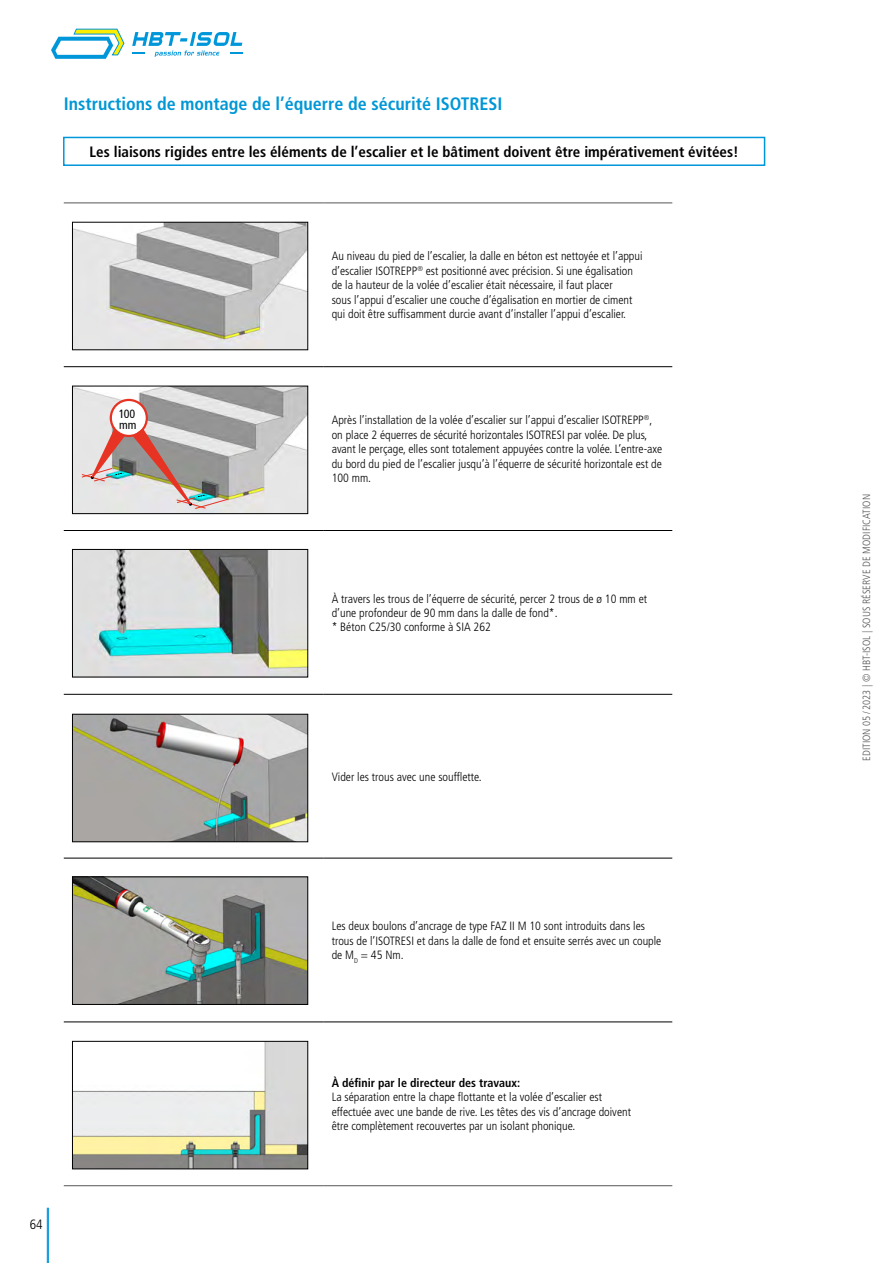
<style>
.page{position:relative;width:893px;height:1263px;background:#fff}
.page>*{position:absolute;margin:0;border:0;box-sizing:border-box;transform-origin:0 0}
.Untertitel_blau{font:700 condensed 18px "Frutiger LT Std";color:#0097d6}
.Körperschallbrücken{font:700 condensed 15px "Frutiger LT Std";color:#000}
.t1{font:300 condensed 13.5px "Frutiger LT Std";color:#000}
.Bildlegende_links{font:300 condensed 12px/14.4px "Frutiger LT Std";color:#000}
.Bildlegende_links-2{font:700 condensed 12px "Frutiger LT Std";color:#000}
.Fliesstext__Tabelle{font:condensed 12px "Frutiger LT Std";color:#000}
.t2{font:300 condensed 10.5px "Frutiger LT Std";letter-spacing:.005em;color:#575756}
</style>
<div class="page">
<svg style="left:132px;top:32px;width:110px;height:25px"></svg>
<svg style="left:51px;top:29px;width:73px;height:30px"></svg>
<hr style="left:47px;top:1208px;width:2px;height:55px;background:#0097da">
<img style="left:74px;top:224px;width:232px;height:124px">
<div style="left:72px;top:222px;width:236px;height:128px;border:1px solid #000"></div>
<img style="left:74px;top:551px;width:232px;height:124px">
<div style="left:72px;top:549px;width:236px;height:128px;border:1px solid #000"></div>
<img style="left:74px;top:716px;width:232px;height:124px">
<div style="left:72px;top:714px;width:236px;height:128px;border:1px solid #000"></div>
<img style="left:74px;top:879px;width:232px;height:124px">
<div style="left:72px;top:877px;width:236px;height:128px;border:1px solid #000"></div>
<img style="left:74px;top:1043px;width:232px;height:124px">
<div style="left:72px;top:1041px;width:236px;height:128px;border:1px solid #000"></div>
<img style="left:74px;top:388px;width:232px;height:124px">
<div style="left:72px;top:386px;width:236px;height:128px;border:1px solid #000"></div>
<div style="left:197px;top:496px;width:45px;height:24px;background:#000;opacity:.25"></div>
<div style="left:96px;top:472px;width:31px;height:21px;background:#eae5e7"></div>
<div style="left:179px;top:496px;width:41px;height:24px;background:#000;opacity:.25"></div>
<div style="left:84px;top:471px;width:35px;height:21px;background:#e6e6e7"></div>
<div style="left:179px;top:494px;width:31px;height:20px;background:#e4e6e5"></div>
<div style="left:118px;top:470px;width:18px;height:16px;background:#000;opacity:.25"></div>
<div style="left:84px;top:465px;width:43px;height:23px;background:#000;opacity:.25"></div>
<div style="left:111px;top:400px;width:36px;height:36px;background:#fff;border-radius:50%"></div>
<div style="left:110px;top:399px;width:38px;height:38px;border:2px solid #e63323;border-radius:50%"></div>
<div style="left:91px;top:472px;width:19px;height:18px;background:#e4e3e3"></div>
<div style="left:189px;top:498px;width:19px;height:19px;background:#000;opacity:.25"></div>
<img style="left:133px;top:428px;width:95px;height:81px">
<svg style="left:82px;top:429px;width:43px;height:52px;background:#ccb0ac"></svg>
<hr style="left:64px;top:203px;width:259px;height:1px;background:#575756">
<hr style="left:323px;top:203px;width:349px;height:1px;background:#575756">
<hr style="left:64px;top:1185px;width:259px;height:1px;background:#575756">
<hr style="left:323px;top:1185px;width:349px;height:1px;background:#575756">
<hr style="left:64px;top:366px;width:259px;height:1px;background:#000">
<hr style="left:323px;top:366px;width:349px;height:1px;background:#000">
<hr style="left:64px;top:530px;width:259px;height:1px;background:#000">
<hr style="left:323px;top:530px;width:349px;height:1px;background:#000">
<hr style="left:64px;top:694px;width:259px;height:1px;background:#000">
<hr style="left:323px;top:694px;width:349px;height:1px;background:#000">
<hr style="left:64px;top:858px;width:259px;height:1px;background:#000">
<hr style="left:64px;top:1022px;width:259px;height:1px;background:#000">
<hr style="left:323px;top:1022px;width:349px;height:1px;background:#000">
<hr style="left:323px;top:858px;width:349px;height:1px;background:#000">
<div style="left:63px;top:137px;width:702px;height:29px;border:2px solid #0097da"></div>
<p class="Untertitel_blau" style="left:64px;top:93px;width:440px">Instructions de montage de l’équerre de sécurité ISOTRESI</p>
<p class="Körperschallbrücken" style="left:90px;top:143px;width:651px">Les liaisons rigides entre les éléments de l’escalier et le bâtiment doivent être impérativement évitées!</p>
<p class="Fliesstext__Tabelle" style="left:119px;top:407px;width:18px">100</p>
<p class="Fliesstext__Tabelle" style="left:119px;top:418px;width:19px">mm</p>
<p class="Bildlegende_links" style="left:332px;top:249px;width:312px">Au niveau du pied de l’escalier, la dalle en béton est nettoyée et l’appui</p>
<p class="Bildlegende_links" style="left:332px;top:264px;width:303px">d’escalier ISOTREPP<sup>®</sup> est positionné avec précision. Si une égalisation</p>
<p class="Bildlegende_links" style="left:332px;top:278px;width:283px">de la hauteur de la volée d’escalier était nécessaire, il faut placer</p>
<p class="Bildlegende_links" style="left:332px;top:292px;width:302px">sous l’appui d’escalier une couche d’égalisation en mortier de ciment</p>
<p class="Bildlegende_links" style="left:332px;top:307px;width:296px">qui doit être suffisamment durcie avant d’installer l’appui d’escalier.</p>
<p class="Bildlegende_links" style="left:332px;top:413px;width:332px">Après l’installation de la volée d’escalier sur l’appui d’escalier ISOTREPP<sup>®</sup>, on place 2 équerres de sécurité horizontales ISOTRESI par volée. De plus, avant le perçage, elles sont totalement appuyées contre la volée. L’entre-axe du bord du pied de l’escalier jusqu’à l’équerre de sécurité horizontale est de 100 mm.</p>
<p class="Bildlegende_links" style="left:332px;top:591px;width:317px">À travers les trous de l’équerre de sécurité, percer 2 trous de ø 10 mm et d’une profondeur de 90 mm dans la dalle de fond*.</p>
<p class="Bildlegende_links" style="left:332px;top:620px;width:161px">* Béton C25/30 conforme à SIA 262</p>
<p class="Bildlegende_links" style="left:332px;top:769px;width:152px">Vider les trous avec une soufflette.</p>
<p class="t1" style="left:30px;top:1216px;width:14px">64</p>
<p class="Bildlegende_links" style="left:332px;top:919px;width:331px">Les deux boulons d’ancrage de type FAZ II M 10 sont introduits dans les trous de l’ISOTRESI et dans la dalle de fond et ensuite serrés avec un couple de M<sub>D</sub> = 45 Nm.</p>
<p class="Bildlegende_links-2" style="left:332px;top:1075px;width:190px">À définir par le directeur des travaux:</p>
<p class="Bildlegende_links" style="left:332px;top:1090px;width:272px">La séparation entre la chape flottante et la volée d’escalier est</p>
<p class="Bildlegende_links" style="left:332px;top:1104px;width:301px">effectuée avec une bande de rive. Les têtes des vis d’ancrage doivent</p>
<p class="Bildlegende_links" style="left:332px;top:1119px;width:245px">être complètement recouvertes par un isolant phonique.</p>
<p class="t2" style="left:861px;top:761px;width:268px;rotate:-90deg">EDITION 05 / 2023 | © HBT-ISOL | SOUS RÉSERVE DE MODIFICATION</p>
</div>
